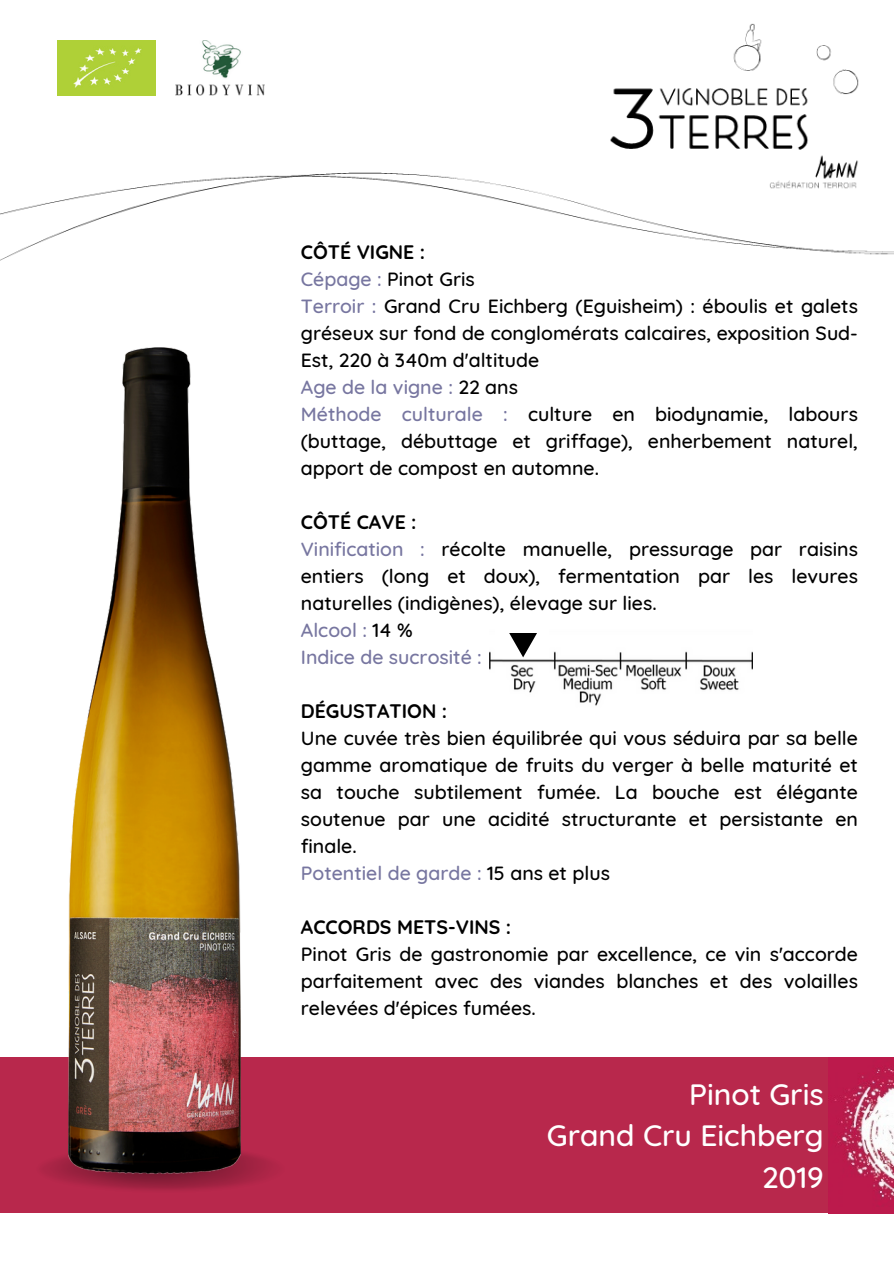
<style>
.page{position:relative;width:894px;height:1264px;background:#fff}
.page>*{position:absolute;margin:0;border:0;box-sizing:border-box;transform-origin:0 0}
.t1{font:500 30px/41.7px "Quicksand";color:#fff;text-align:right}
.t2{font:500 19.5px/27px "Quicksand";color:#000;text-align:justify}
.t3{font:500 19.5px "Quicksand";color:#7776a0}
.t4{font:700 19.5px "Quicksand";color:#000}
.s1{color:#7776a0}
.s2{color:#000}
</style>
<div class="page">
<div style="left:0;top:1057px;width:893px;height:155px;background:#b8284c"></div>
<img style="left:43px;top:1144px;width:229px;height:46px">
<img style="left:175px;top:41px;width:89px;height:55px">
<img style="left:58px;top:41px;width:98px;height:55px">
<img style="left:0;top:172px;width:893px;height:89px">
<img style="left:602px;top:23px;width:260px;height:173px">
<img style="left:828px;top:1057px;width:64px;height:156px">
<img style="left:489px;top:651px;width:263px;height:55px">
<img style="left:68px;top:348px;width:172px;height:825px">
<div style="left:495px;top:615px;width:54px;height:42px;background:#fff"></div>
<svg style="left:509px;top:633px;width:28px;height:24px"></svg>
<p class="t4" style="left:301px;top:239px;width:126px">CÔTÉ VIGNE :</p>
<p class="t2" style="left:301px;top:265px;width:175px"><span class="s1">Cépage :</span> Pinot Gris</p>
<p class="t2" style="left:301px;top:292px;width:558px"><span class="s1">Terroir :</span> Grand Cru Eichberg (Eguisheim) : éboulis et galets gréseux sur fond de conglomérats calcaires, exposition Sud-Est, 220 à 340m d'altitude</p>
<p class="t3" style="left:301px;top:374px;width:218px">Age de la vigne : <span class="s2">22 ans</span></p>
<p class="t2" style="left:301px;top:400px;width:558px"><span class="s1">Méthode culturale :</span> culture en biodynamie, labours (buttage, débuttage et griffage), enherbement naturel, apport de compost en automne.</p>
<p class="t4" style="left:301px;top:509px;width:117px">CÔTÉ CAVE :</p>
<p class="t2" style="left:301px;top:535px;width:558px"><span class="s1">Vinification :</span> récolte manuelle, pressurage par raisins entiers (long et doux), fermentation par les levures naturelles (indigènes), élevage sur lies.</p>
<p class="t3" style="left:301px;top:617px;width:113px">Alcool : <span class="s2">14 %</span></p>
<p class="t3" style="left:301px;top:644px;width:182px">Indice de sucrosité :</p>
<p class="t4" style="left:301px;top:698px;width:148px">DÉGUSTATION :</p>
<p class="t2" style="left:301px;top:724px;width:558px">Une cuvée très bien équilibrée qui vous séduira par sa belle gamme aromatique de fruits du verger à belle maturité et sa touche subtilement fumée. La bouche est élégante soutenue par une acidité structurante et persistante en finale.</p>
<p class="t3" style="left:301px;top:860px;width:310px">Potentiel de garde : <span class="s2">15 ans et plus</span></p>
<p class="t4" style="left:301px;top:914px;width:212px">ACCORDS METS-VINS :</p>
<p class="t2" style="left:301px;top:940px;width:558px">Pinot Gris de gastronomie par excellence, ce vin s'accorde parfaitement avec des viandes blanches et des volailles relevées d'épices fumées.</p>
<p class="t1" style="left:547px;top:1072px;width:278px">Pinot Gris<br>Grand Cru Eichberg<br>2019</p>
</div>
